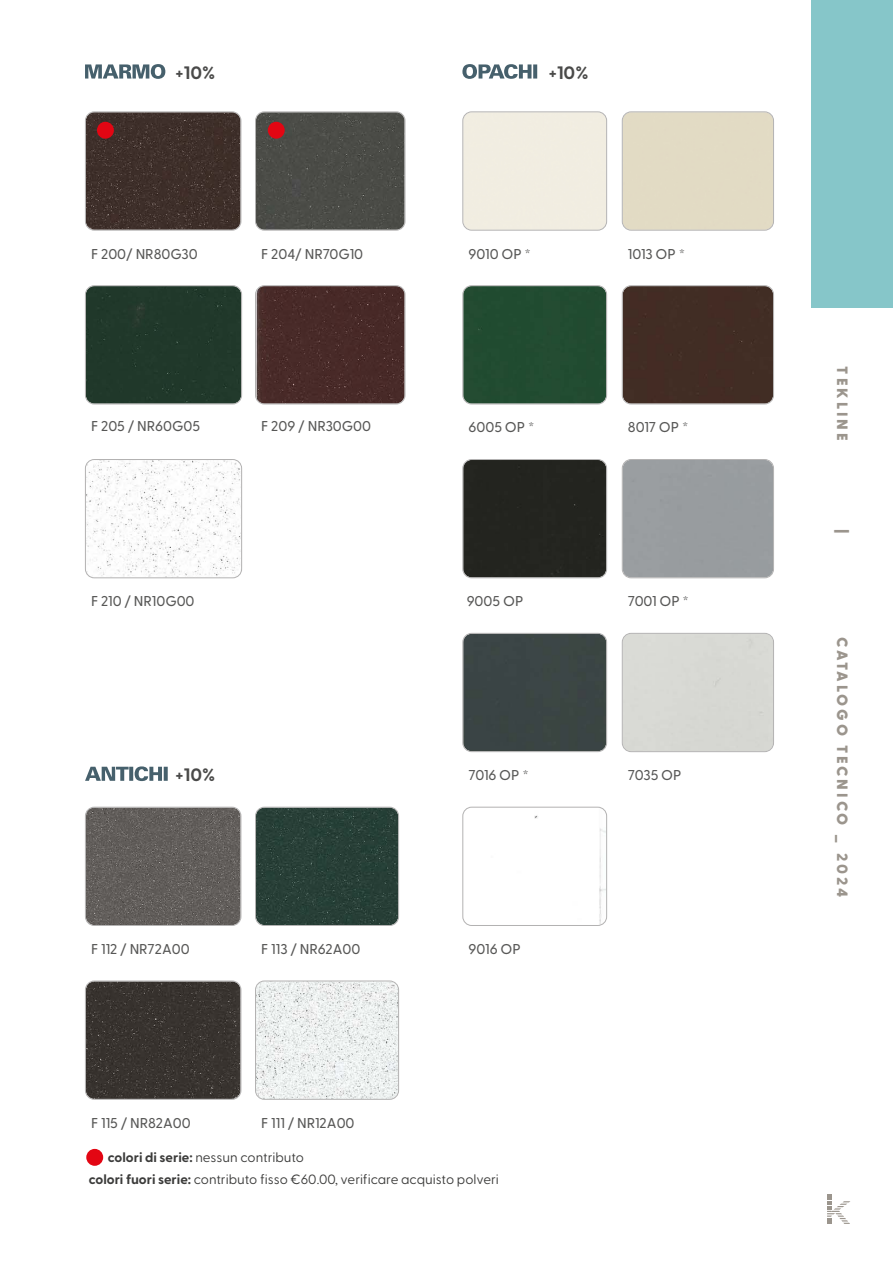
<style>
.page{position:relative;width:893px;height:1263px;background:#fff}
.page>*{position:absolute;margin:0;border:0;box-sizing:border-box;transform-origin:0 0}
.t1{font:700 18px "Greycliff CF";color:#4a4a49}
.t2{font:800 15px "Greycliff CF";letter-spacing:.2em;color:#9b958d}
.t3{font:500 14.25px "Greycliff CF";color:#575756}
.t4{font:13.5px/21.3px "Greycliff CF";color:#3c3c3b}
.s1{font-weight:700}
</style>
<div class="page">
<div style="left:812px;top:0;width:81px;height:307px;background:#86c6c9"></div>
<img style="left:86px;top:807px;width:155px;height:118px">
<div style="left:85px;top:807px;width:156px;height:119px;border:1px solid #b3b2b2;border-radius:9px"></div>
<img style="left:86px;top:981px;width:155px;height:118px">
<div style="left:85px;top:981px;width:156px;height:119px;border:1px solid #b3b2b2;border-radius:9px"></div>
<img style="left:256px;top:807px;width:142px;height:117px">
<div style="left:255px;top:807px;width:144px;height:119px;border:1px solid #b3b2b2;border-radius:9px"></div>
<img style="left:256px;top:981px;width:142px;height:117px">
<div style="left:255px;top:981px;width:144px;height:119px;border:1px solid #b3b2b2;border-radius:9px"></div>
<svg style="left:85px;top:766px;width:83px;height:15px"></svg>
<svg style="left:85px;top:64px;width:80px;height:15px"></svg>
<div style="left:86px;top:287px;width:155px;height:117px;background:#20382a"></div>
<div style="left:85px;top:285px;width:157px;height:119px;border:1px solid #b3b2b2;border-radius:9px"></div>
<div style="left:256px;top:286px;width:149px;height:118px;background:#482a28"></div>
<div style="left:255px;top:285px;width:150px;height:119px;border:1px solid #b3b2b2;border-radius:9px"></div>
<img style="left:86px;top:461px;width:155px;height:116px">
<div style="left:85px;top:459px;width:157px;height:119px;border:1px solid #b3b2b2;border-radius:9px"></div>
<div style="left:462px;top:111px;width:145px;height:120px;border:1px solid #b3b2b2;border-radius:9px"></div>
<div style="left:622px;top:111px;width:152px;height:120px;border:1px solid #b3b2b2;border-radius:9px"></div>
<div style="left:464px;top:287px;width:142px;height:117px;background:#224b30"></div>
<div style="left:462px;top:285px;width:145px;height:119px;border:1px solid #b3b2b2;border-radius:9px"></div>
<div style="left:623px;top:287px;width:150px;height:117px;background:#412d24"></div>
<div style="left:622px;top:285px;width:152px;height:119px;border:1px solid #b3b2b2;border-radius:9px"></div>
<div style="left:464px;top:461px;width:142px;height:116px;background:#23241f"></div>
<div style="left:462px;top:459px;width:145px;height:119px;border:1px solid #b3b2b2;border-radius:9px"></div>
<div style="left:622px;top:459px;width:152px;height:119px;border:1px solid #b3b2b2;border-radius:9px"></div>
<div style="left:464px;top:634px;width:142px;height:117px;background:#3a4445"></div>
<div style="left:462px;top:633px;width:145px;height:119px;border:1px solid #b3b2b2;border-radius:9px"></div>
<div style="left:622px;top:633px;width:152px;height:119px;border:1px solid #b3b2b2;border-radius:9px"></div>
<img style="left:464px;top:807px;width:142px;height:117px">
<div style="left:462px;top:807px;width:145px;height:119px;border:1px solid #b3b2b2;border-radius:9px"></div>
<img style="left:87px;top:113px;width:154px;height:116px">
<div style="left:85px;top:111px;width:156px;height:120px;border:1px solid #b3b2b2;border-radius:9px"></div>
<div style="left:257px;top:113px;width:148px;height:116px;background:#4b4c47"></div>
<div style="left:255px;top:111px;width:150px;height:120px;border:1px solid #b3b2b2;border-radius:9px"></div>
<div style="left:97px;top:122px;width:17px;height:17px;background:#e30613;border-radius:50%"></div>
<div style="left:268px;top:122px;width:17px;height:17px;background:#e30613;border-radius:50%"></div>
<div style="left:86px;top:1149px;width:17px;height:17px;background:#e30613;border-radius:50%"></div>
<svg style="left:462px;top:64px;width:75px;height:15px"></svg>
<svg style="left:827px;top:1194px;width:23px;height:30px"></svg>
<p class="t1" style="left:175px;top:59px;width:42px">+10%</p>
<p class="t1" style="left:548px;top:59px;width:42px">+10%</p>
<p class="t3" style="left:91px;top:243px;width:108px">F 200/ NR80G30</p>
<p class="t3" style="left:261px;top:243px;width:103px">F 204/ NR70G10</p>
<p class="t3" style="left:469px;top:243px;width:64px">9010 OP *</p>
<p class="t3" style="left:628px;top:243px;width:59px">1013 OP *</p>
<p class="t3" style="left:91px;top:415px;width:111px">F 205 / NR60G05</p>
<p class="t3" style="left:261px;top:415px;width:111px">F 209 / NR30G00</p>
<p class="t3" style="left:469px;top:417px;width:67px">6005 OP *</p>
<p class="t3" style="left:628px;top:417px;width:62px">8017 OP *</p>
<p class="t3" style="left:91px;top:590px;width:105px">F 210 / NR10G00</p>
<p class="t3" style="left:467px;top:590px;width:58px">9005 OP</p>
<p class="t3" style="left:628px;top:590px;width:63px">7001 OP *</p>
<p class="t1" style="left:175px;top:761px;width:42px">+10%</p>
<p class="t3" style="left:469px;top:764px;width:62px">7016 OP *</p>
<p class="t3" style="left:628px;top:764px;width:55px">7035 OP</p>
<p class="t3" style="left:91px;top:938px;width:100px">F 112 / NR72A00</p>
<p class="t3" style="left:261px;top:938px;width:101px">F 113 / NR62A00</p>
<p class="t3" style="left:469px;top:938px;width:54px">9016 OP</p>
<p class="t3" style="left:91px;top:1112px;width:101px">F 115 / NR82A00</p>
<p class="t3" style="left:261px;top:1112px;width:95px">F 111 / NR12A00</p>
<p class="t4" style="left:89px;top:1146px;width:412px;text-indent:19px"><span class="s1">colori di serie:</span> nessun contributo<br><span class="s1">colori fuori serie:</span> contributo fisso €60.00, verificare acquisto polveri</p>
<p class="t2" style="left:854px;top:366px;width:76px;rotate:90deg">TEKLINE</p>
<p class="t2" style="left:854px;top:528px;width:6px;rotate:90deg">|</p>
<p class="t2" style="left:854px;top:636px;width:262px;rotate:90deg">CATALOGO TECNICO _ 2024</p>
</div>
